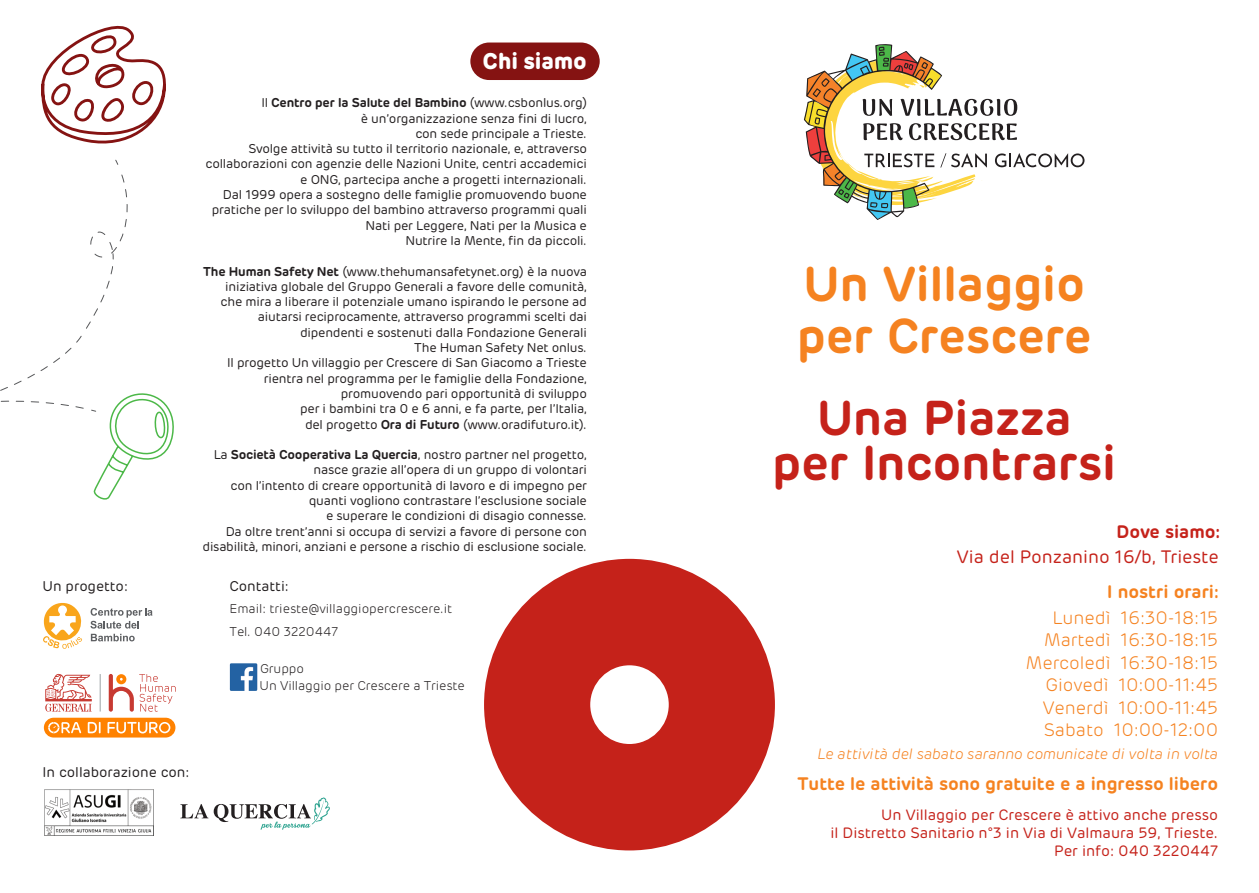
<style>
.page{position:relative;width:1259px;height:893px;background:#fff}
.page>*{position:absolute;margin:0;border:0;box-sizing:border-box;transform-origin:0 0}
.t1{font:600 48.45px/45.6px "Rubrik";color:#c5221a;text-align:center}
.t2{font:600 48.45px/52.2px "Rubrik";color:#f58220}
.t3{font:700 22.5px "Rubrik";color:#fff}
.t4{font:300 18px/22.5px "Rubrik";color:#f58220;text-align:right}
.t5{font:600 18px "Rubrik";color:#f58220}
.t6{font:18px "Rubrik";color:#c5221a}
.t7{font:600 18px "Rubrik";color:#c5221a}
.t8{font:15px/18px "Rubrik";color:#c5221a;text-align:right}
.t9{font:italic 300 15px "Rubrik";color:#f58220}
.t10{font:14.1px "Rubrik";color:#231f20}
.t11{font:12.75px/15.3px "Rubrik";letter-spacing:-.015em;color:#231f20;text-align:right}
.t12{font:300 12.75px/22.5px "Rubrik";color:#231f20}
.s1{font-weight:600}
</style>
<div class="page">
<svg style="left:484px;top:559px;width:291px;height:291px;fill:#c5221a"></svg>
<svg style="left:41px;top:25px;width:125px;height:119px"></svg>
<div style="left:470px;top:43px;width:130px;height:37px;background:#851312;border-radius:19px"></div>
<svg style="left:0;top:159px;width:174px;height:341px"></svg>
<svg style="left:43px;top:603px;width:39px;height:46px"></svg>
<svg style="left:90px;top:608px;width:62px;height:33px"></svg>
<img style="left:230px;top:663px;width:27px;height:28px">
<img style="left:44px;top:790px;width:110px;height:45px">
<svg style="left:804px;top:44px;width:280px;height:176px"></svg>
<svg style="left:180px;top:804px;width:28px;height:14px"></svg>
<svg style="left:214px;top:797px;width:116px;height:33px"></svg>
<hr style="left:100px;top:674px;width:1px;height:37px;background:#9ba1a4">
<svg style="left:45px;top:674px;width:47px;height:38px"></svg>
<svg style="left:109px;top:674px;width:67px;height:38px"></svg>
<div style="left:44px;top:718px;width:131px;height:19px;background:#ff8200;border-radius:10px"></div>
<svg style="left:88px;top:722px;width:13px;height:11px"></svg>
<svg style="left:107px;top:722px;width:63px;height:11px"></svg>
<svg style="left:48px;top:722px;width:33px;height:11px"></svg>
<h2 class="t3" style="left:482px;top:47px;width:105px">Chi siamo</h2>
<p class="t11" style="left:205px;top:95px;width:383px">Il <span class="s1">Centro per la Salute del Bambino</span> (www.csbonlus.org)<br>è un’organizzazione senza fini di lucro,<br>con sede principale a Trieste.<br>Svolge attività su tutto il territorio nazionale, e, attraverso collaborazioni con agenzie delle Nazioni Unite, centri accademici e ONG, partecipa anche a progetti internazionali.<br>Dal 1999 opera a sostegno delle famiglie promuovendo buone pratiche per lo sviluppo del bambino attraverso programmi quali Nati per Leggere, Nati per la Musica e<br>Nutrire la Mente, fin da piccoli.</p>
<p class="t11" style="left:203px;top:264px;width:385px"><span class="s1">The Human Safety Net</span> (www.thehumansafetynet.org) è la nuova iniziativa globale del Gruppo Generali a favore delle comunità, che mira a liberare il potenziale umano ispirando le persone ad aiutarsi reciprocamente, attraverso programmi scelti dai dipendenti e sostenuti dalla Fondazione Generali<br>The Human Safety Net onlus.<br>Il progetto Un villaggio per Crescere di San Giacomo a Trieste rientra nel programma per le famiglie della Fondazione, promuovendo pari opportunità di sviluppo<br>per i bambini tra 0 e 6 anni, e fa parte, per l’Italia,<br>del progetto <span class="s1">Ora di Futuro</span> (www.oradifuturo.it).</p>
<p class="t11" style="left:202px;top:447px;width:386px">La <span class="s1">Società Cooperativa La Quercia</span>, nostro partner nel progetto, nasce grazie all’opera di un gruppo di volontari<br>con l’intento di creare opportunità di lavoro e di impegno per quanti vogliono contrastare l’esclusione sociale<br>e superare le condizioni di disagio connesse.<br>Da oltre trent’anni si occupa di servizi a favore di persone con disabilità, minori, anziani e persone a rischio di esclusione sociale.</p>
<p class="t10" style="left:43px;top:578px;width:87px">Un progetto:</p>
<p class="t10" style="left:229px;top:578px;width:61px">Contatti:</p>
<p class="t10" style="left:43px;top:764px;width:148px">In collaborazione con:</p>
<p class="t12" style="left:229px;top:598px;width:224px">Email: trieste@villaggiopercrescere.it<br>Tel. 040 3220447</p>
<p class="t12" style="left:259px;top:661px;width:207px;line-height:16.5px">Gruppo<br>Un Villaggio per Crescere a Trieste</p>
<h1 class="t2" style="left:797px;top:258px;width:296px">Un Villaggio per Crescere</h1>
<h1 class="t1" style="left:772px;top:395px;width:345px">Una Piazza<br>per Incontrarsi</h1>
<h3 class="t7" style="left:1116px;top:520px;width:105px">Dove siamo:</h3>
<h3 class="t6" style="left:957px;top:546px;width:263px">Via del Ponzanino 16/b, Trieste</h3>
<h3 class="t5" style="left:1107px;top:580px;width:113px">I nostri orari:</h3>
<h3 class="t4" style="left:1026px;top:607px;width:194px">Lunedì 16:30-18:15<br>Martedì 16:30-18:15<br>Mercoledì 16:30-18:15<br>Giovedì 10:00-11:45<br>Venerdì 10:00-11:45<br>Sabato 10:00-12:00</h3>
<p class="t9" style="left:817px;top:745px;width:402px">Le attività del sabato saranno comunicate di volta in volta</p>
<h3 class="t5" style="left:797px;top:772px;width:422px">Tutte le attività sono gratuite e a ingresso libero</h3>
<p class="t8" style="left:830px;top:806px;width:389px">Un Villaggio per Crescere è attivo anche presso<br>il Distretto Sanitario n°3 in Via di Valmaura 59, Trieste.<br>Per info: 040 3220447</p>
</div>
